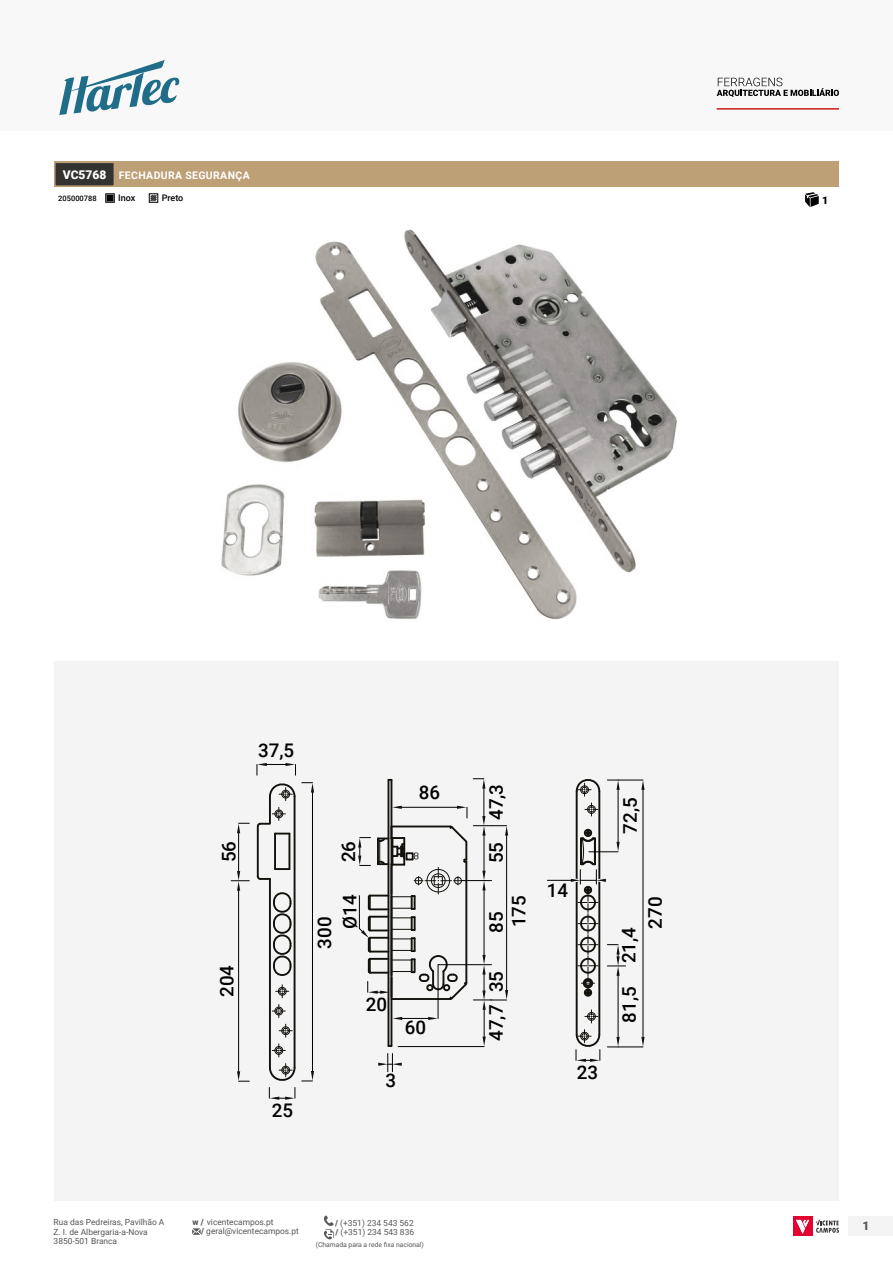
<style>
.page{position:relative;width:893px;height:1263px;background:#fff}
.page>*{position:absolute;margin:0;border:0;box-sizing:border-box;transform-origin:0 0}
.t1{font:500 18.75px/26.2px "Roboto";color:#000}
.t2{font:900 12px "Roboto";color:#575756}
.t3{font:700 10.5px "Roboto";letter-spacing:.035em;color:#fff}
.t4{font:900 10.5px "Roboto";color:#000}
.t5{font:500 9px "Roboto";color:#000}
.t6{font:8.4px/9.6px "Roboto";color:#575756}
.t7{font:500 7.5px "Roboto";color:#000}
.t8{font:6.75px "Roboto";color:#575756}
.s1{font-weight:900;font-size:12px}
.s2{font-weight:900}
</style>
<div class="page">
<div style="left:0;top:0;width:893px;height:131px;background:#f8f8f8"></div>
<div style="left:849px;top:1216px;width:44px;height:20px;background:#f4f4f4"></div>
<svg style="left:717px;top:78px;width:122px;height:19px"></svg>
<hr style="left:717px;top:108px;width:122px;height:2px;background:#cd1719">
<div style="left:793px;top:1216px;width:19px;height:20px;background:#e4032e"></div>
<svg style="left:796px;top:1220px;width:13px;height:14px"></svg>
<svg style="left:816px;top:1219px;width:23px;height:14px"></svg>
<svg style="left:192px;top:1228px;width:9px;height:7px"></svg>
<svg style="left:324px;top:1215px;width:10px;height:24px"></svg>
<svg style="left:59px;top:60px;width:120px;height:55px"></svg>
<img style="left:221px;top:229px;width:456px;height:391px">
<div style="left:54px;top:661px;width:785px;height:540px;background:#f4f4f4"></div>
<hr style="left:598px;top:791px;width:2px;height:244px;background:#13110c">
<hr style="left:576px;top:791px;width:2px;height:244px;background:#13110c">
<hr style="left:390px;top:780px;width:2px;height:266px;background:#13110c">
<hr style="left:388px;top:780px;width:1px;height:266px;background:#13110c">
<hr style="left:294px;top:797px;width:1px;height:271px;background:#13110c">
<hr style="left:269px;top:879px;width:2px;height:189px;background:#13110c">
<svg style="left:273px;top:892px;width:19px;height:84px"></svg>
<hr style="left:274px;top:833px;width:2px;height:36px;background:#13110c">
<hr style="left:288px;top:833px;width:2px;height:36px;background:#13110c">
<hr style="left:257px;top:826px;width:2px;height:50px;background:#13110c">
<svg style="left:256px;top:868px;width:33px;height:13px"></svg>
<svg style="left:585px;top:803px;width:13px;height:13px"></svg>
<svg style="left:585px;top:1010px;width:13px;height:13px"></svg>
<svg style="left:276px;top:985px;width:13px;height:13px"></svg>
<svg style="left:272px;top:1004px;width:13px;height:13px"></svg>
<svg style="left:279px;top:1024px;width:13px;height:13px"></svg>
<svg style="left:272px;top:1044px;width:13px;height:13px"></svg>
<svg style="left:575px;top:779px;width:26px;height:17px"></svg>
<hr style="left:238px;top:886px;width:1px;height:189px;background:#000">
<svg style="left:237px;top:1071px;width:12px;height:11px"></svg>
<hr style="left:238px;top:829px;width:1px;height:46px;background:#000">
<svg style="left:231px;top:871px;width:18px;height:20px"></svg>
<svg style="left:237px;top:823px;width:12px;height:10px"></svg>
<hr style="left:312px;top:789px;width:1px;height:286px;background:#000">
<svg style="left:268px;top:1063px;width:46px;height:37px"></svg>
<svg style="left:256px;top:763px;width:58px;height:71px"></svg>
<svg style="left:378px;top:1053px;width:24px;height:19px"></svg>
<hr style="left:398px;top:1018px;width:34px;height:1px;background:#000">
<hr style="left:438px;top:964px;width:1px;height:54px;background:#000">
<svg style="left:428px;top:1017px;width:10px;height:3px"></svg>
<svg style="left:389px;top:1017px;width:13px;height:6px"></svg>
<hr style="left:484px;top:1006px;width:1px;height:35px;background:#000">
<hr style="left:398px;top:1046px;width:86px;height:1px;background:#000">
<svg style="left:483px;top:1036px;width:3px;height:10px"></svg>
<hr style="left:483px;top:785px;width:1px;height:35px;background:#000">
<svg style="left:473px;top:778px;width:12px;height:10px"></svg>
<svg style="left:358px;top:806px;width:150px;height:204px"></svg>
<svg style="left:575px;top:1029px;width:26px;height:33px"></svg>
<hr style="left:618px;top:972px;width:1px;height:69px;background:#000">
<hr style="left:643px;top:786px;width:1px;height:255px;background:#000">
<svg style="left:607px;top:1037px;width:38px;height:10px"></svg>
<hr style="left:618px;top:786px;width:1px;height:60px;background:#000">
<svg style="left:607px;top:780px;width:38px;height:10px"></svg>
<svg style="left:547px;top:829px;width:79px;height:168px"></svg>
<div style="left:54px;top:162px;width:785px;height:25px;background:#bea076"></div>
<div style="left:54px;top:162px;width:61px;height:25px;background:#333332;border:2px solid #bea076"></div>
<svg style="left:805px;top:192px;width:14px;height:15px"></svg>
<div style="left:105px;top:193px;width:10px;height:10px;border:1px solid #000"></div>
<svg style="left:107px;top:195px;width:6px;height:6px"></svg>
<svg style="left:149px;top:193px;width:9px;height:10px"></svg>
<p class="t3" style="left:63px;top:168px;width:189px"><span class="s1">VC5768</span> FECHADURA SEGURANÇA</p>
<p class="t7" style="left:58px;top:193px;width:40px">205000788</p>
<p class="t5" style="left:118px;top:192px;width:19px">Inox</p>
<p class="t5" style="left:162px;top:192px;width:23px">Preto</p>
<p class="t4" style="left:822px;top:193px;width:8px">1</p>
<h1 class="t1" style="left:258px;top:736px;width:38px">37,5</h1>
<h1 class="t1" style="left:215px;top:862px;width:23px;rotate:-90deg">56</h1>
<h1 class="t1" style="left:213px;top:997px;width:33px;rotate:-90deg">204</h1>
<h1 class="t1" style="left:272px;top:1096px;width:23px">25</h1>
<h1 class="t1" style="left:311px;top:949px;width:33px;rotate:-90deg">300</h1>
<h1 class="t1" style="left:335px;top:862px;width:23px;rotate:-90deg">26</h1>
<h1 class="t1" style="left:336px;top:929px;width:36px;rotate:-90deg">Ø14</h1>
<h1 class="t1" style="left:419px;top:779px;width:23px">86</h1>
<h1 class="t1" style="left:366px;top:990px;width:23px">20</h1>
<h1 class="t1" style="left:405px;top:1013px;width:23px">60</h1>
<h1 class="t1" style="left:385px;top:1066px;width:12px">3</h1>
<p class="t6" style="left:54px;top:1217px;width:112px">Rua das Pedreiras, Pavilhão A</p>
<p class="t6" style="left:335px;top:1217px;width:80px"><span class="s2">/</span> (+351) 234 543 562</p>
<p class="t6" style="left:54px;top:1226px;width:96px">Z. I. de Albergaria-a-Nova<br>3850-501 Branca</p>
<p class="t6" style="left:201px;top:1217px;width:99px;line-height:9.1px;text-indent:-9px"><span class="s2">w /</span> vicentecampos.pt<br><span class="s2">/</span> geral@vicentecampos.pt</p>
<p class="t6" style="left:336px;top:1227px;width:80px"><span class="s2">/</span> (+351) 234 543 836</p>
<p class="t8" style="left:316px;top:1240px;width:110px">(Chamada para a rede fixa nacional)</p>
<h1 class="t1" style="left:482px;top:863px;width:81px;rotate:-90deg">55 47,3</h1>
<h1 class="t1" style="left:482px;top:933px;width:23px;rotate:-90deg">85</h1>
<h1 class="t1" style="left:505px;top:927px;width:33px;rotate:-90deg">175</h1>
<h1 class="t1" style="left:482px;top:1041px;width:71px;rotate:-90deg">47,7 35</h1>
<h1 class="t1" style="left:547px;top:876px;width:23px">14</h1>
<h1 class="t1" style="left:577px;top:1059px;width:23px">23</h1>
<h1 class="t1" style="left:616px;top:833px;width:38px;rotate:-90deg">72,5</h1>
<h1 class="t1" style="left:615px;top:929px;width:33px;text-indent:-94px;rotate:-90deg">81,5 21,4<br>270</h1>
<h2 class="t2" style="left:862px;top:1217px;width:8px">1</h2>
</div>
